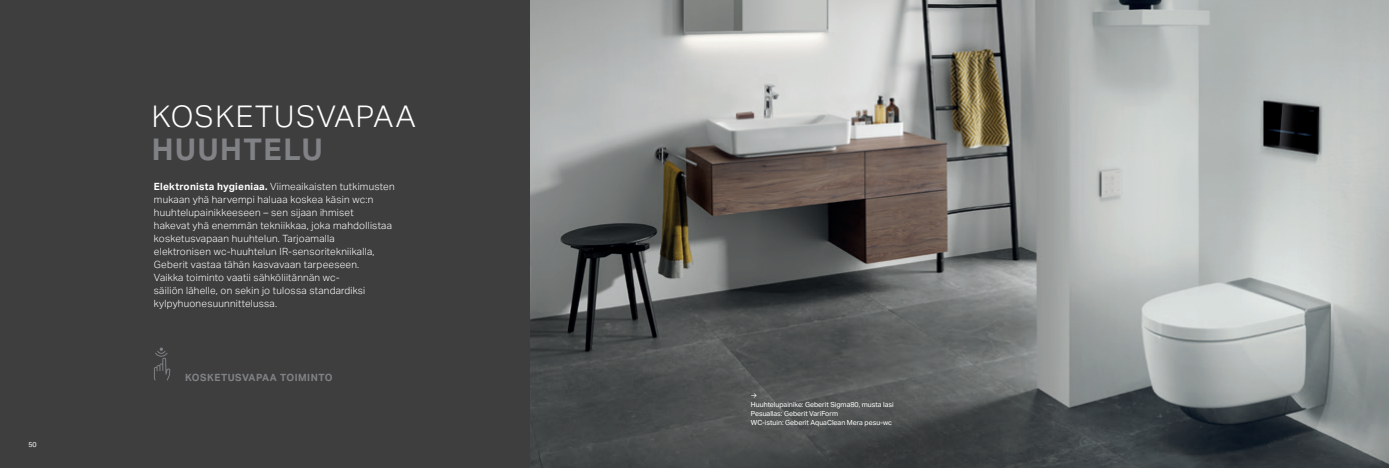
<style>
.page{position:relative;width:1389px;height:468px;background:#fff}
.page>*{position:absolute;margin:0;border:0;box-sizing:border-box;transform-origin:0 0}
.t1{font:300 30px "Aktiv Grotesk Geberit";letter-spacing:.05em;color:#fff}
.t2{font:700 30px "Aktiv Grotesk Geberit";letter-spacing:.05em;color:#808285}
.t3{font:300 10px/13px "Aktiv Grotesk Geberit";letter-spacing:.025em;color:#fff}
.t4{font:700 10px "Aktiv Grotesk Geberit";letter-spacing:.05em;color:#808285}
.t5{font:7px/9px "Aktiv Grotesk Geberit";color:#fff}
.s1{font-weight:700}
</style>
<div class="page">
<div style="left:0;top:0;width:593px;height:468px;background:#3e3e3f"></div>
<img style="left:531px;top:0;width:858px;height:468px">
<svg style="left:154px;top:347px;width:16px;height:33px"></svg>
<p class="t5" style="left:28px;top:439px;width:10px">50</p>
<h1 class="t1" style="left:152px;top:100px;width:265px">KOSKETUSVAPAA</h1>
<h1 class="t2" style="left:152px;top:131px;width:172px">HUUHTELU</h1>
<p class="t3" style="left:154px;top:179px;width:242px"><span class="s1">Elektronista hygieniaa.</span> Viimeaikaisten tutkimusten mukaan yhä harvempi haluaa koskea käsin wc:n huuhtelupainikkeeseen – sen sijaan ihmiset<br>hakevat yhä enemmän tekniikkaa, joka mahdollistaa kosketusvapaan huuhtelun. Tarjoamalla<br>elektronisen wc-huuhtelun IR-sensoritekniikalla, Geberit vastaa tähän kasvavaan tarpeeseen.<br>Vaikka toiminto vaatii sähköliitännän wc-<br>säiliön lähelle, on sekin jo tulossa standardiksi kylpyhuonesuunnittelussa.</p>
<p class="t4" style="left:185px;top:371px;width:149px">KOSKETUSVAPAA TOIMINTO</p>
<p class="t5" style="left:751px;top:390px;width:144px">→<br>Huuhtelupainike: Geberit Sigma80, musta lasi<br>Pesuallas: Geberit VariForm<br>WC-istuin: Geberit AquaClean Mera pesu-wc</p>
</div>
